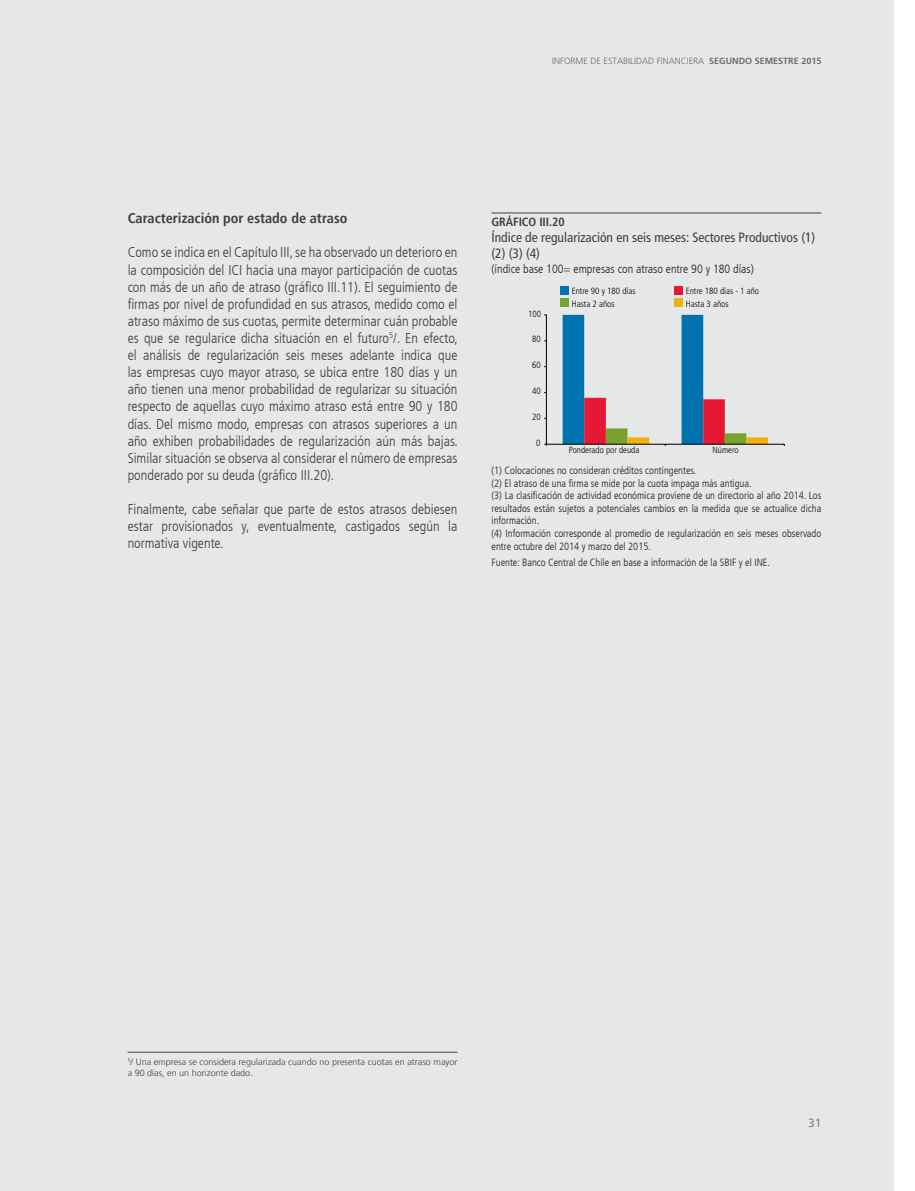
<style>
.page{position:relative;width:915px;height:1191px;background:#fff}
.page>*{position:absolute;margin:0;border:0;box-sizing:border-box;transform-origin:0 0}
.Texto_rec{font:300 condensed 14.25px/17.1px "Frutiger LT";color:#3e3e3f;text-align:justify}
.subtitulos_negritas{font:700 condensed 14.25px "Frutiger LT";color:#3e3e3f}
.Titulo_Gráfico_o_tab{font:condensed 13.5px/16.2px "Frutiger LT";color:#3e3e3f}
.Sub_titulo_Grafico_o{font:300 condensed 12px "Frutiger LT";color:#231f20}
.Gráfico_Y_Tabla{font:700 condensed 12px "Frutiger LT";letter-spacing:-.005em;color:#3e3e3f}
.t1{font:12px "Frutiger LT";color:#808285}
.Leyenda_grafico_y_ta{font:300 condensed 10.5px/12.6px "Frutiger LT";color:#231f20;text-align:justify}
.pie_de_página{font:300 9px/10.8px "Frutiger LT";color:#3e3e3f}
.t2{font:300 condensed 9px "Frutiger LT";color:#000}
.t3{font:300 9px "Frutiger LT";color:#6c6d70}
.s1{font-weight:700}
</style>
<div class="page">
<div style="left:0;top:0;width:893px;height:1191px;background:#e6e7e9"></div>
<hr style="left:491px;top:213px;width:330px;height:1px;background:#3e3e3f">
<hr style="left:128px;top:1052px;width:329px;height:1px;background:#3e3e3f">
<div style="left:560px;top:286px;width:9px;height:8px;background:#0073ae"></div>
<div style="left:560px;top:298px;width:9px;height:9px;background:#78a22d"></div>
<div style="left:673px;top:286px;width:9px;height:8px;background:#e51836"></div>
<div style="left:673px;top:298px;width:9px;height:9px;background:#efb211"></div>
<hr style="left:546px;top:315px;width:1px;height:129px;background:#000">
<hr style="left:546px;top:444px;width:238px;height:1px;background:#000">
<svg style="left:562px;top:315px;width:205px;height:131px"></svg>
<p class="t3" style="left:552px;top:56px;width:271px">INFORME DE ESTABILIDAD FINANCIERA <span class="s1">SEGUNDO SEMESTRE 2015</span></p>
<p class="subtitulos_negritas" style="left:128px;top:210px;width:221px">Caracterización por estado de atraso</p>
<p class="Texto_rec" style="left:128px;top:244px;width:332px">Como se indica en el Capítulo III, se ha observado un deterioro en la composición del ICI hacia una mayor participación de cuotas con más de un año de atraso (gráfico III.11). El seguimiento de firmas por nivel de profundidad en sus atrasos, medido como el atraso máximo de sus cuotas, permite determinar cuán probable es que se regularice dicha situación en el futuro<sup>5</sup>/. En efecto, el análisis de regularización seis meses adelante indica que las empresas cuyo mayor atraso, se ubica entre 180 días y un año tienen una menor probabilidad de regularizar su situación respecto de aquellas cuyo máximo atraso está entre 90 y 180 días. Del mismo modo, empresas con atrasos superiores a un año exhiben probabilidades de regularización aún más bajas.<br>Similar situación se observa al considerar el número de empresas ponderado por su deuda (gráfico III.20).</p>
<p class="Texto_rec" style="left:128px;top:501px;width:331px">Finalmente, cabe señalar que parte de estos atrasos debiesen estar provisionados y, eventualmente, castigados según la normativa vigente.</p>
<p class="Gráfico_Y_Tabla" style="left:491px;top:215px;width:75px">GRÁFICO III.20</p>
<p class="Titulo_Gráfico_o_tab" style="left:491px;top:229px;width:325px">Índice de regularización en seis meses: Sectores Productivos (1) (2) (3) (4)</p>
<p class="Sub_titulo_Grafico_o" style="left:491px;top:262px;width:264px">(índice base 100= empresas con atraso entre 90 y 180 días)</p>
<p class="t2" style="left:528px;top:308px;width:14px">100</p>
<p class="t2" style="left:532px;top:334px;width:10px">80</p>
<p class="t2" style="left:532px;top:360px;width:10px">60</p>
<p class="t2" style="left:532px;top:386px;width:10px">40</p>
<p class="t2" style="left:532px;top:412px;width:10px">20</p>
<p class="t2" style="left:536px;top:437px;width:6px">0</p>
<p class="t2" style="left:571px;top:286px;width:65px">Entre 90 y 180 días</p>
<p class="t2" style="left:685px;top:286px;width:75px">Entre 180 días - 1 año</p>
<p class="t2" style="left:571px;top:298px;width:44px">Hasta 2 años</p>
<p class="t2" style="left:685px;top:298px;width:44px">Hasta 3 años</p>
<p class="t2" style="left:568px;top:444px;width:72px">Ponderado por deuda</p>
<p class="t2" style="left:712px;top:444px;width:28px">Número</p>
<p class="Leyenda_grafico_y_ta" style="left:491px;top:464px;width:206px">(1) Colocaciones no consideran créditos contingentes.</p>
<p class="Leyenda_grafico_y_ta" style="left:491px;top:477px;width:261px">(2) El atraso de una firma se mide por la cuota impaga más antigua.</p>
<p class="Leyenda_grafico_y_ta" style="left:491px;top:489px;width:331px">(3) La clasificación de actividad económica proviene de un directorio al año 2014. Los resultados están sujetos a potenciales cambios en la medida que se actualice dicha información.</p>
<p class="Leyenda_grafico_y_ta" style="left:491px;top:527px;width:331px">(4) Información corresponde al promedio de regularización en seis meses observado entre octubre del 2014 y marzo del 2015.</p>
<p class="Leyenda_grafico_y_ta" style="left:491px;top:556px;width:280px">Fuente: Banco Central de Chile en base a información de la SBIF y el INE.</p>
<p class="pie_de_página" style="left:128px;top:1056px;width:331px"><sup>5</sup>/ Una empresa se considera regularizada cuando no presenta cuotas en atraso mayor a 90 días, en un horizonte dado.</p>
<p class="t1" style="left:807px;top:1116px;width:15px">31</p>
</div>
